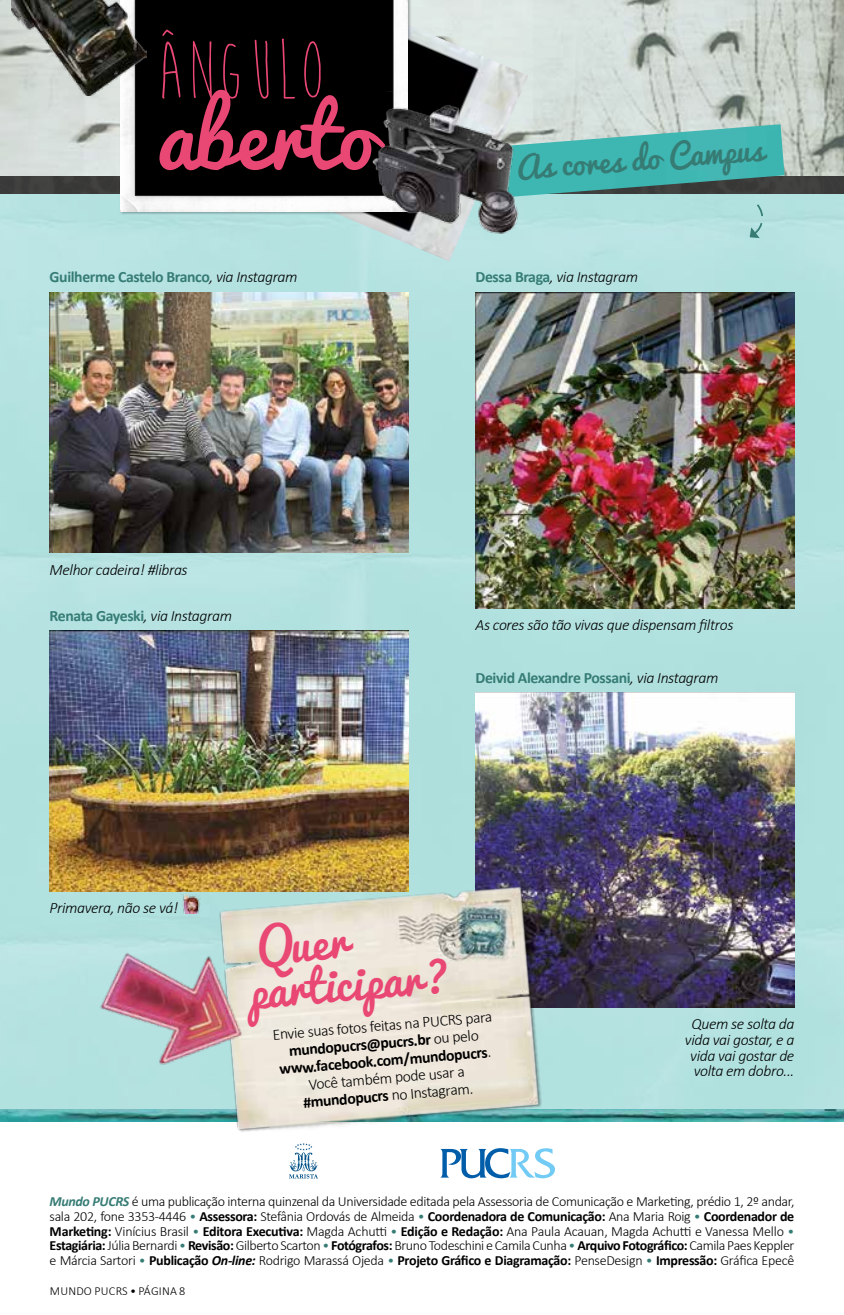
<style>
.page{position:relative;width:844px;height:1315px;background:#fff}
.page>*{position:absolute;margin:0;border:0;box-sizing:border-box;transform-origin:0 0}
.t1{font:85.58px "Moon Flower";color:#e94774}
.t2{font:85.58px "Pacifico";color:#e94774}
.t3{font:45.15px/43.4px "Pacifico";color:#e94774}
.t4{font:30.62px "Pacifico";color:#367c75}
.t5{font:italic 300 15.75px/15.8px "Calibri";letter-spacing:-.025em;color:#000;text-align:center}
.t6{font:300 15.75px/17.5px "Calibri";color:#000;text-align:center}
.t7{font:700 15.75px "Calibri";letter-spacing:-.025em;color:#367c75}
.t8{font:300 14px/14.9px "Calibri";letter-spacing:-.02em;color:#000;text-align:justify}
.t9{font:300 12.25px "Calibri";letter-spacing:.015em;color:#000}
.s1{font-weight:300;font-style:italic;color:#000}
.s2{font-weight:700;font-style:normal;color:#367c75}
.s3{font-weight:700}
.s4{font-weight:700;font-style:italic;color:#367c75}
.s5{color:#367c75}
.s6{font-weight:700;font-style:italic}
</style>
<div class="page">
<img style="left:0;top:193px;width:843px;height:916px">
<img style="left:50px;top:292px;width:359px;height:261px">
<img style="left:0;top:0;width:843px;height:177px">
<div style="left:0;top:177px;width:843px;height:16px;background:#3c3c3b"></div>
<svg style="left:440px;top:1148px;width:115px;height:30px"></svg>
<svg style="left:289px;top:1143px;width:29px;height:35px"></svg>
<img style="left:224px;top:0;width:304px;height:261px">
<img style="left:120px;top:0;width:288px;height:212px">
<svg style="left:749px;top:202px;width:16px;height:36px"></svg>
<img style="left:12px;top:0;width:134px;height:96px">
<img style="left:557px;top:124px;width:227px;height:75px">
<img style="left:0;top:1109px;width:843px;height:13px">
<img style="left:475px;top:692px;width:319px;height:315px">
<img style="left:475px;top:292px;width:319px;height:316px">
<img style="left:50px;top:630px;width:359px;height:261px">
<img style="left:211px;top:876px;width:335px;height:256px">
<img style="left:335px;top:91px;width:222px;height:148px">
<img style="left:181px;top:894px;width:19px;height:19px">
<img style="left:87px;top:936px;width:168px;height:146px">
<h1 class="t1" style="left:157px;top:27px;width:171px">ÂNGULO</h1>
<h1 class="t2" style="left:157px;top:90px;width:219px">aberto</h1>
<p class="t7" style="left:50px;top:266px;width:249px">Guilherme Castelo Branco<span class="s1">, via Instagram</span></p>
<h3 class="t4" style="left:515px;top:151px;width:249px;rotate:-4deg">As cores do Campus</h3>
<p class="t5" style="left:475px;top:269px;width:164px"><span class="s2">Dessa Braga</span>, via Instagram</p>
<p class="t5" style="left:50px;top:561px;width:139px">Melhor cadeira! #libras</p>
<p class="t7" style="left:50px;top:604px;width:184px">Renata Gayeski<span class="s1">, via Instagram</span></p>
<p class="t5" style="left:50px;top:900px;width:130px">Primavera, não se vá!</p>
<p class="t5" style="left:475px;top:616px;width:259px">As cores são tão vivas que dispensam filtros</p>
<p class="t7" style="left:475px;top:666px;width:244px">Deivid Alexandre Possani<span class="s1">, via Instagram</span></p>
<h2 class="t3" style="left:243px;top:929px;width:204px;rotate:-5deg">Quer participar?</h2>
<p class="t6" style="left:272px;top:1026px;width:222px;rotate:-5deg">Envie suas fotos feitas na PUCRS para <span class="s3">mundopucrs@pucrs.br</span> ou pelo <span class="s3">www.facebook.com/mundopucrs</span>.<br>Você também pode usar a <span class="s3">#mundopucrs</span> no Instagram.</p>
<p class="t5" style="left:684px;top:1015px;width:111px">Quem se solta da vida vai gostar, e a vida vai gostar de volta em dobro...</p>
<p class="t8" style="left:50px;top:1193px;width:746px"><span class="s4">Mundo PUCRS</span> é uma publicação interna quinzenal da Universidade editada pela Assessoria de Comunicação e Marketing, prédio 1, 2º andar, sala 202, fone 3353-4446 <span class="s5">•</span> <span class="s3">Assessora:</span> Stefânia Ordovás de Almeida <span class="s5">•</span> <span class="s3">Coordenadora de Comunicação:</span> Ana Maria Roig <span class="s5">•</span> <span class="s3">Coordenador de Marketing:</span> Vinícius Brasil <span class="s5">•</span> <span class="s3">Editora Executiva:</span> Magda Achutti <span class="s5">•</span> <span class="s3">Edição e Redação:</span> Ana Paula Acauan, Magda Achutti e Vanessa Mello <span class="s5">• </span><span class="s3">Estagiária:</span> Júlia Bernardi<span class="s5">•</span> <span class="s3">Revisão:</span> Gilberto Scarton<span class="s5">•</span> <span class="s3">Fotógrafos:</span> Bruno Todeschini e Camila Cunha<span class="s5">•</span> <span class="s3">Arquivo Fotográfico:</span> Camila Paes Keppler e Márcia Sartori <span class="s5">•</span> <span class="s3">Publicação</span> <span class="s6">On-line:</span> Rodrigo Marassá Ojeda <span class="s5">•</span> <span class="s3">Projeto Gráfico e Diagramação:</span> PenseDesign <span class="s5">•</span> <span class="s3">Impressão:</span> Gráfica Epecê</p>
<p class="t9" style="left:50px;top:1283px;width:137px">MUNDO PUCRS • PÁGINA 8</p>
</div>
